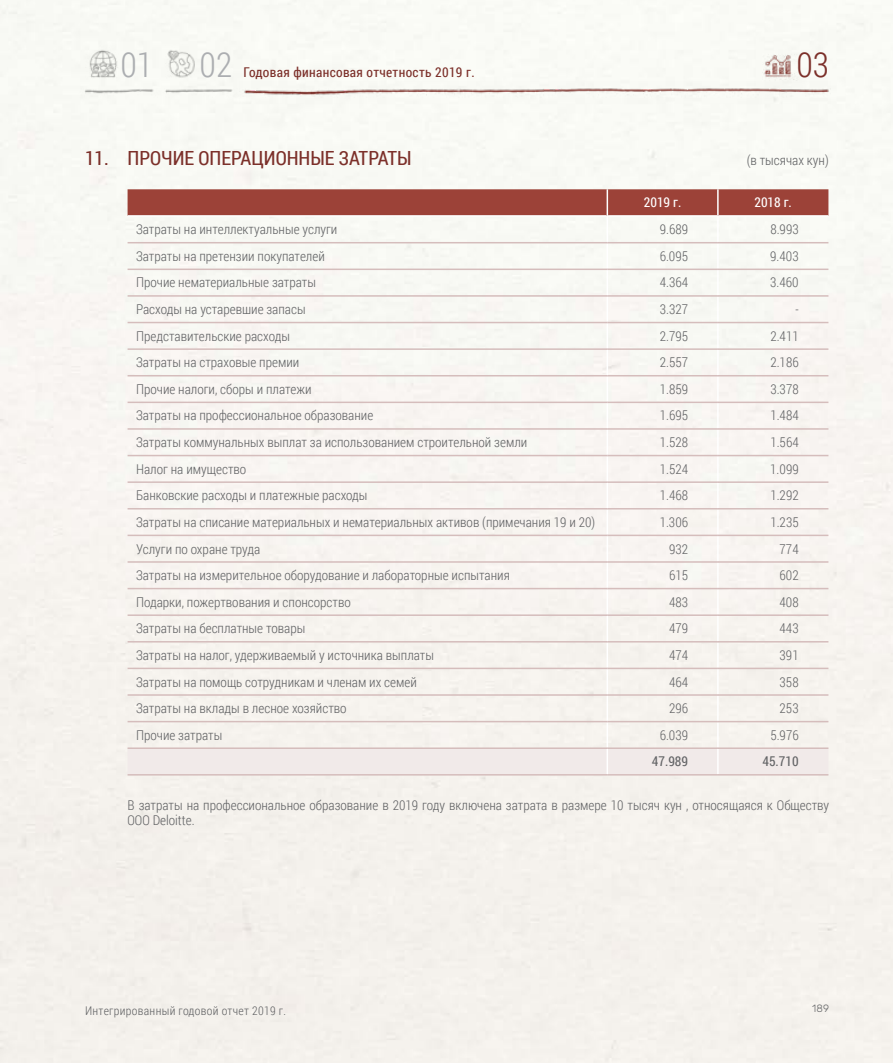
<style>
.page{position:relative;width:893px;height:1063px;background:#fff}
.page>*{position:absolute;margin:0;border:0;box-sizing:border-box;transform-origin:0 0}
.t1{font:300 34.5px "Roboto Condensed";color:#acaeb1}
.t2{font:300 34.5px "Roboto Condensed";color:#7c302a}
.t3{font:19.5px "Roboto Condensed";color:#7c302a}
.t4{font:300 13.5px/15.8px "Roboto Condensed";color:#636466}
.t5{font:13.5px "Roboto Condensed";letter-spacing:.025em;color:#7c302a}
.t6{font:13.5px "Roboto Condensed";color:#fff}
.t7{font:13.5px "Roboto Condensed";color:#636466}
.t8{font:300 12px "Roboto Condensed";letter-spacing:.025em;color:#636466}
.t9{font:300 10.5px "Rubik";color:#636466}
</style>
<div class="page">
<img style="left:77px;top:81px;width:161px;height:23px">
<img style="left:240px;top:81px;width:590px;height:23px">
<img style="left:755px;top:38px;width:44px;height:50px">
<img style="left:158px;top:45px;width:45px;height:36px">
<img style="left:85px;top:45px;width:37px;height:37px">
<svg style="left:128px;top:189px;width:700px;height:585px"></svg>
<hr style="left:717px;top:722px;width:2px;height:25px;background:#fff">
<hr style="left:128px;top:242px;width:479px;height:1px;background:#d5bdbc">
<hr style="left:607px;top:242px;width:111px;height:1px;background:#d5bdbc">
<hr style="left:718px;top:242px;width:110px;height:1px;background:#d5bdbc">
<hr style="left:128px;top:269px;width:479px;height:1px;background:#d5bdbc">
<hr style="left:607px;top:269px;width:111px;height:1px;background:#d5bdbc">
<hr style="left:718px;top:269px;width:110px;height:1px;background:#d5bdbc">
<hr style="left:128px;top:295px;width:479px;height:2px;background:#d5bdbc">
<hr style="left:607px;top:295px;width:111px;height:2px;background:#d5bdbc">
<hr style="left:718px;top:295px;width:110px;height:2px;background:#d5bdbc">
<hr style="left:128px;top:322px;width:479px;height:1px;background:#d5bdbc">
<hr style="left:607px;top:322px;width:111px;height:1px;background:#d5bdbc">
<hr style="left:718px;top:322px;width:110px;height:1px;background:#d5bdbc">
<hr style="left:128px;top:348px;width:479px;height:2px;background:#d5bdbc">
<hr style="left:607px;top:348px;width:111px;height:2px;background:#d5bdbc">
<hr style="left:718px;top:348px;width:110px;height:2px;background:#d5bdbc">
<hr style="left:128px;top:375px;width:479px;height:1px;background:#d5bdbc">
<hr style="left:607px;top:375px;width:111px;height:1px;background:#d5bdbc">
<hr style="left:718px;top:375px;width:110px;height:1px;background:#d5bdbc">
<hr style="left:128px;top:402px;width:479px;height:1px;background:#d5bdbc">
<hr style="left:607px;top:402px;width:111px;height:1px;background:#d5bdbc">
<hr style="left:718px;top:402px;width:110px;height:1px;background:#d5bdbc">
<hr style="left:128px;top:428px;width:479px;height:2px;background:#d5bdbc">
<hr style="left:607px;top:428px;width:111px;height:2px;background:#d5bdbc">
<hr style="left:718px;top:428px;width:110px;height:2px;background:#d5bdbc">
<hr style="left:128px;top:455px;width:479px;height:1px;background:#d5bdbc">
<hr style="left:607px;top:455px;width:111px;height:1px;background:#d5bdbc">
<hr style="left:718px;top:455px;width:110px;height:1px;background:#d5bdbc">
<hr style="left:128px;top:481px;width:479px;height:2px;background:#d5bdbc">
<hr style="left:607px;top:481px;width:111px;height:2px;background:#d5bdbc">
<hr style="left:718px;top:481px;width:110px;height:2px;background:#d5bdbc">
<hr style="left:128px;top:508px;width:479px;height:2px;background:#d5bdbc">
<hr style="left:607px;top:508px;width:111px;height:2px;background:#d5bdbc">
<hr style="left:718px;top:508px;width:110px;height:2px;background:#d5bdbc">
<hr style="left:128px;top:535px;width:479px;height:1px;background:#d5bdbc">
<hr style="left:607px;top:535px;width:111px;height:1px;background:#d5bdbc">
<hr style="left:718px;top:535px;width:110px;height:1px;background:#d5bdbc">
<hr style="left:128px;top:561px;width:479px;height:2px;background:#d5bdbc">
<hr style="left:607px;top:561px;width:111px;height:2px;background:#d5bdbc">
<hr style="left:718px;top:561px;width:110px;height:2px;background:#d5bdbc">
<hr style="left:128px;top:588px;width:479px;height:1px;background:#d5bdbc">
<hr style="left:607px;top:588px;width:111px;height:1px;background:#d5bdbc">
<hr style="left:718px;top:588px;width:110px;height:1px;background:#d5bdbc">
<hr style="left:128px;top:614px;width:479px;height:2px;background:#d5bdbc">
<hr style="left:607px;top:614px;width:111px;height:2px;background:#d5bdbc">
<hr style="left:718px;top:614px;width:110px;height:2px;background:#d5bdbc">
<hr style="left:128px;top:641px;width:479px;height:2px;background:#d5bdbc">
<hr style="left:607px;top:641px;width:111px;height:2px;background:#d5bdbc">
<hr style="left:718px;top:641px;width:110px;height:2px;background:#d5bdbc">
<hr style="left:128px;top:668px;width:479px;height:1px;background:#d5bdbc">
<hr style="left:607px;top:668px;width:111px;height:1px;background:#d5bdbc">
<hr style="left:718px;top:668px;width:110px;height:1px;background:#d5bdbc">
<hr style="left:128px;top:694px;width:479px;height:2px;background:#d5bdbc">
<hr style="left:607px;top:694px;width:111px;height:2px;background:#d5bdbc">
<hr style="left:718px;top:694px;width:110px;height:2px;background:#d5bdbc">
<hr style="left:128px;top:721px;width:479px;height:1px;background:#d5bdbc">
<hr style="left:607px;top:721px;width:111px;height:1px;background:#d5bdbc">
<hr style="left:718px;top:721px;width:110px;height:1px;background:#d5bdbc">
<hr style="left:128px;top:747px;width:479px;height:2px;background:#d5bdbc">
<hr style="left:607px;top:747px;width:111px;height:2px;background:#d5bdbc">
<hr style="left:718px;top:747px;width:110px;height:2px;background:#d5bdbc">
<hr style="left:128px;top:774px;width:479px;height:2px;background:#d5bdbc">
<hr style="left:607px;top:774px;width:111px;height:2px;background:#d5bdbc">
<hr style="left:718px;top:774px;width:110px;height:2px;background:#d5bdbc">
<h1 class="t1" style="left:120px;top:40px;width:34px">01</h1>
<h1 class="t1" style="left:200px;top:40px;width:34px">02</h1>
<p class="t5" style="left:243px;top:62px;width:233px">Годовая финансовая отчетность 2019 г.</p>
<h1 class="t2" style="left:796px;top:40px;width:34px">03</h1>
<h2 class="t3" style="left:85px;top:144px;width:328px">11. ПРОЧИЕ ОПЕРАЦИОННЫЕ ЗАТРАТЫ</h2>
<p class="t4" style="left:747px;top:151px;width:83px">(в тысячах кун)</p>
<p class="t6" style="left:644px;top:193px;width:39px">2019 г.</p>
<p class="t6" style="left:754px;top:193px;width:39px">2018 г.</p>
<p class="t4" style="left:136px;top:221px;width:203px">Затраты на интеллектуальные услуги</p>
<p class="t4" style="left:660px;top:221px;width:30px">9.689</p>
<p class="t4" style="left:770px;top:221px;width:30px">8.993</p>
<p class="t4" style="left:136px;top:248px;width:190px">Затраты на претензии покупателей</p>
<p class="t4" style="left:660px;top:248px;width:30px">6.095</p>
<p class="t4" style="left:770px;top:248px;width:30px">9.403</p>
<p class="t4" style="left:136px;top:274px;width:181px">Прочие нематериальные затраты</p>
<p class="t4" style="left:660px;top:274px;width:30px">4.364</p>
<p class="t4" style="left:770px;top:274px;width:30px">3.460</p>
<p class="t4" style="left:136px;top:301px;width:171px">Расходы на устаревшие запасы</p>
<p class="t4" style="left:660px;top:301px;width:30px">3.327</p>
<p class="t4" style="left:795px;top:301px;width:5px">-</p>
<p class="t4" style="left:136px;top:328px;width:155px">Представительские расходы</p>
<p class="t4" style="left:660px;top:328px;width:30px">2.795</p>
<p class="t4" style="left:770px;top:328px;width:30px">2.411</p>
<p class="t4" style="left:136px;top:354px;width:165px">Затраты на страховые премии</p>
<p class="t4" style="left:660px;top:354px;width:30px">2.557</p>
<p class="t4" style="left:770px;top:354px;width:30px">2.186</p>
<p class="t4" style="left:136px;top:381px;width:177px">Прочие налоги, сборы и платежи</p>
<p class="t4" style="left:660px;top:381px;width:30px">1.859</p>
<p class="t4" style="left:770px;top:381px;width:30px">3.378</p>
<p class="t4" style="left:136px;top:407px;width:239px">Затраты на профессиональное образование</p>
<p class="t4" style="left:660px;top:407px;width:30px">1.695</p>
<p class="t4" style="left:770px;top:407px;width:30px">1.484</p>
<p class="t4" style="left:136px;top:434px;width:393px">Затраты коммунальных выплат за использованием строительной земли</p>
<p class="t4" style="left:660px;top:434px;width:30px">1.528</p>
<p class="t4" style="left:770px;top:434px;width:30px">1.564</p>
<p class="t4" style="left:136px;top:461px;width:112px">Налог на имущество</p>
<p class="t4" style="left:660px;top:461px;width:30px">1.524</p>
<p class="t4" style="left:770px;top:461px;width:30px">1.099</p>
<p class="t4" style="left:136px;top:487px;width:233px">Банковские расходы и платежные расходы</p>
<p class="t4" style="left:660px;top:487px;width:30px">1.468</p>
<p class="t4" style="left:770px;top:487px;width:30px">1.292</p>
<p class="t4" style="left:136px;top:514px;width:461px">Затраты на списание материальных и нематериальных активов (примечания 19 и 20)</p>
<p class="t4" style="left:660px;top:514px;width:30px">1.306</p>
<p class="t4" style="left:770px;top:514px;width:30px">1.235</p>
<p class="t4" style="left:136px;top:540px;width:126px">Услуги по охране труда</p>
<p class="t4" style="left:669px;top:540px;width:21px">932</p>
<p class="t4" style="left:780px;top:540px;width:21px">774</p>
<p class="t4" style="left:136px;top:567px;width:375px">Затраты на измерительное оборудование и лабораторные испытания</p>
<p class="t4" style="left:669px;top:567px;width:21px">615</p>
<p class="t4" style="left:779px;top:567px;width:21px">602</p>
<p class="t4" style="left:136px;top:594px;width:216px">Подарки, пожертвования и спонсорство</p>
<p class="t4" style="left:669px;top:594px;width:21px">483</p>
<p class="t4" style="left:779px;top:594px;width:21px">408</p>
<p class="t4" style="left:136px;top:620px;width:171px">Затраты на бесплатные товары</p>
<p class="t4" style="left:669px;top:620px;width:21px">479</p>
<p class="t4" style="left:780px;top:620px;width:21px">443</p>
<p class="t4" style="left:136px;top:647px;width:299px">Затраты на налог, удерживаемый у источника выплаты</p>
<p class="t4" style="left:669px;top:647px;width:21px">474</p>
<p class="t4" style="left:780px;top:647px;width:21px">391</p>
<p class="t4" style="left:136px;top:673px;width:282px">Затраты на помощь сотрудникам и членам их семей</p>
<p class="t4" style="left:669px;top:673px;width:21px">464</p>
<p class="t4" style="left:780px;top:673px;width:21px">358</p>
<p class="t4" style="left:136px;top:700px;width:212px">Затраты на вклады в лесное хозяйство</p>
<p class="t4" style="left:669px;top:700px;width:21px">296</p>
<p class="t4" style="left:780px;top:700px;width:21px">253</p>
<p class="t4" style="left:136px;top:727px;width:88px">Прочие затраты</p>
<p class="t4" style="left:660px;top:727px;width:30px">6.039</p>
<p class="t4" style="left:770px;top:727px;width:30px">5.976</p>
<p class="t7" style="left:652px;top:752px;width:38px">47.989</p>
<p class="t7" style="left:762px;top:752px;width:38px">45.710</p>
<p class="t4" style="left:128px;top:796px;width:703px">В затраты на профессиональное образование в 2019 году включена затрата в размере 10 тысяч кун , относящаяся к Обществу<br>ООО Deloitte.</p>
<p class="t8" style="left:85px;top:1002px;width:202px">Интегрированный годовой отчет 2019 г.</p>
<p class="t9" style="left:812px;top:1002px;width:19px">189</p>
</div>
